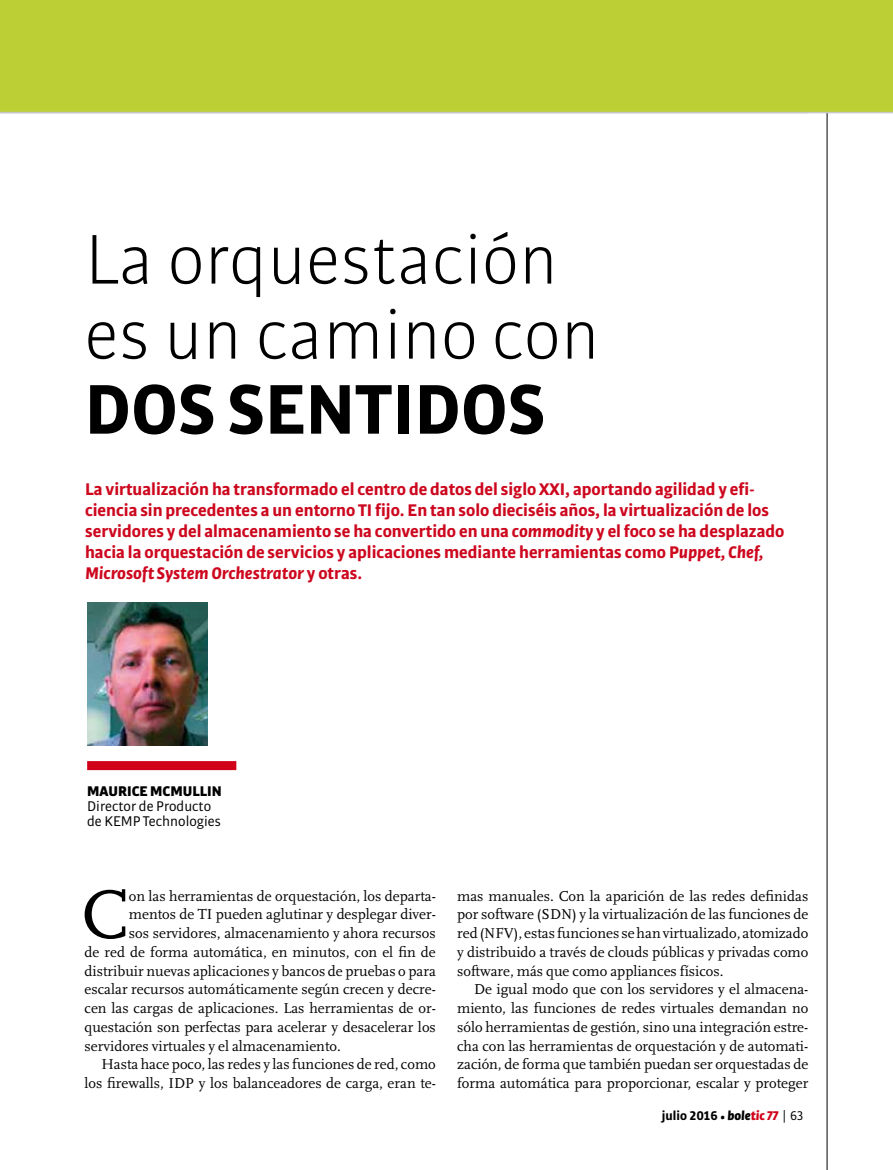
<style>
.page{position:relative;width:893px;height:1170px;background:#fff}
.page>*{position:absolute;margin:0;border:0;box-sizing:border-box;transform-origin:0 0}
.t1{font:300 75px/75px "Bulo";color:#000}
.t2{font:700 75px "Bulo";color:#000}
.t3{font:71.85px "Scala";color:#000}
.t4{font:700 18px/21px "Bulo";color:#cd071e}
.t5{font:15px/18.8px "Scala";color:#000;text-align:justify}
.t6{font:15px/15px "Bulo";color:#000}
.t7{font:900 15px "Bulo";color:#000}
.t8{font:700 13.5px "Bulo";color:#000}
.s1{font-style:italic}
.s2{font-weight:900;font-style:italic}
.s3{font-weight:900;font-style:italic;color:#d10019}
.s4{font-family:"Benton Gothic";font-weight:400}
.s5{font-weight:400}
</style>
<div class="page">
<hr style="left:827px;top:0;width:1px;height:1169px;background:#000">
<div style="left:0;top:0;width:893px;height:113px;background:#bccf35"></div>
<div style="left:87px;top:761px;width:149px;height:9px;background:#d10019"></div>
<img style="left:87px;top:602px;width:121px;height:143px">
<h1 class="t1" style="left:85px;top:220px;width:517px">La orquestación es un camino con</h1>
<h1 class="t2" style="left:85px;top:360px;width:462px">DOS SENTIDOS</h1>
<p class="t4" style="left:85px;top:479px;width:701px">La virtualización ha transformado el centro de datos del siglo XXI, aportando agilidad y efi&shy;ciencia sin precedentes a un entorno TI fijo. En tan solo dieciséis años, la virtualización de los servidores y del almacenamiento se ha convertido en una <span class="s1">commodity</span> y el foco se ha desplazado hacia la orquestación de servicios y aplicaciones mediante herramientas como P<span class="s1">uppet, Chef, Microsoft System Orchestrator</span> y otras.</p>
<p class="t7" style="left:87px;top:781px;width:136px">MAURICE MCMULLIN</p>
<p class="t6" style="left:87px;top:798px;width:135px">Director de Producto de KEMP Technologies</p>
<h2 class="t3" style="left:81px;top:875px;width:49px">C</h2>
<p class="t5" style="left:129px;top:886px;width:308px">on las herramientas de orquestación, los departa-</p>
<p class="t5" style="left:129px;top:905px;width:308px">mentos de TI pueden aglutinar y desplegar diver-</p>
<p class="t5" style="left:129px;top:924px;width:308px">sos servidores, almacenamiento y ahora recursos</p>
<p class="t5" style="left:85px;top:942px;width:353px">de red de forma automática, en minutos, con el fin de</p>
<p class="t5" style="left:85px;top:961px;width:353px">distribuir nuevas aplicaciones y bancos de pruebas o para</p>
<p class="t5" style="left:85px;top:980px;width:353px">escalar recursos automáticamente según crecen y decre-</p>
<p class="t5" style="left:85px;top:999px;width:353px">cen las cargas de aplicaciones. Las herramientas de or-</p>
<p class="t5" style="left:85px;top:1017px;width:353px">questación son perfectas para acelerar y desacelerar los</p>
<p class="t5" style="left:85px;top:1036px;width:258px">servidores virtuales y el almacenamiento.</p>
<p class="t5" style="left:102px;top:1055px;width:336px">Hasta hace poco, las redes y las funciones de red, como</p>
<p class="t5" style="left:85px;top:1074px;width:353px">los firewalls, IDP y los balanceadores de carga, eran te-</p>
<p class="t5" style="left:457px;top:886px;width:353px">mas manuales. Con la aparición de las redes definidas por software (SDN) y la virtualización de las funciones de red (NFV), estas funciones se han virtualizado, atomizado y distribuido a través de clouds públicas y privadas como software, más que como appliances físicos.</p>
<p class="t5" style="left:457px;top:980px;width:353px;text-indent:17px">De igual modo que con los servidores y el almacena&shy;miento, las funciones de redes virtuales demandan no sólo herramientas de gestión, sino una integración estre&shy;cha con las herramientas de orquestación y de automati&shy;zación, de forma que también puedan ser orquestadas de forma automática para proporcionar, escalar y proteger</p>
<p class="t8" style="left:662px;top:1107px;width:143px">julio 2016 <span class="s2">• bole</span><span class="s3">tic 77</span> <span class="s4">|</span> <span class="s5">63</span></p>
</div>
